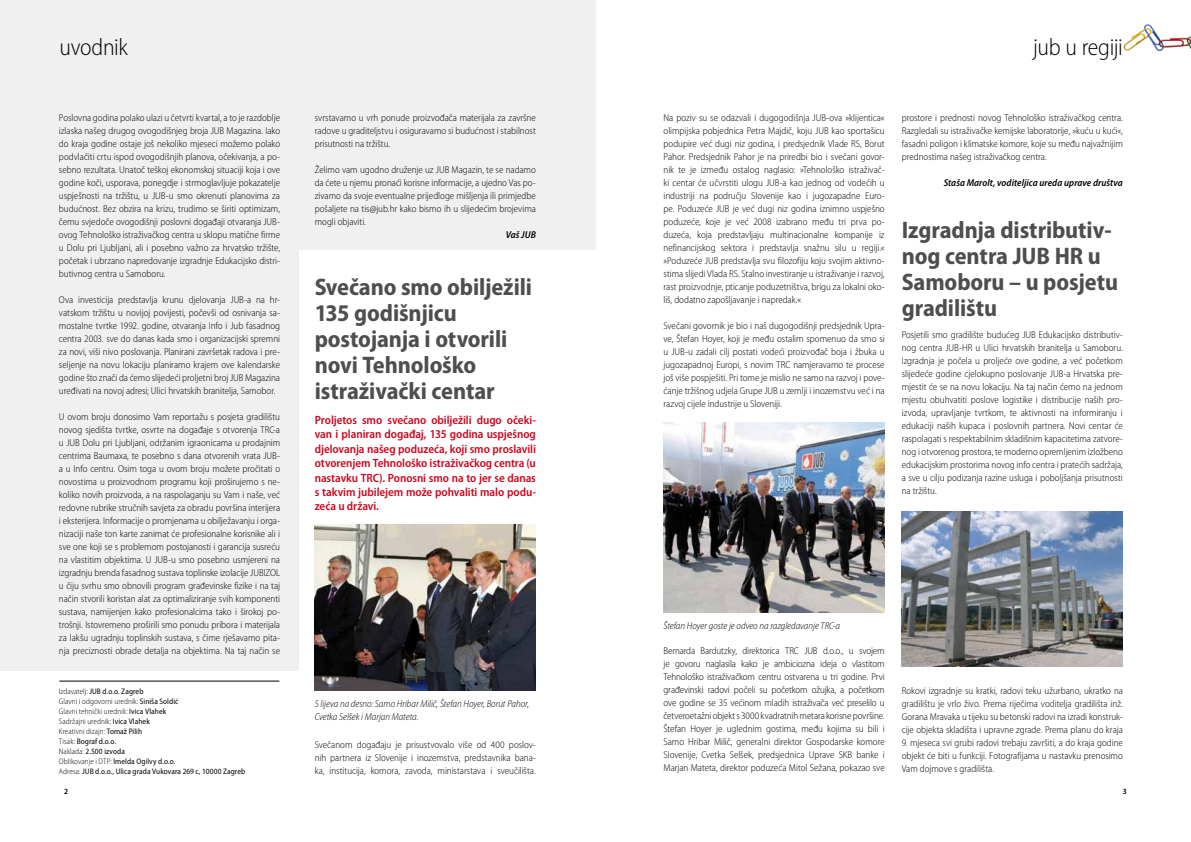
<style>
.page{position:relative;width:1191px;height:842px;background:#fff}
.page>*{position:absolute;margin:0;border:0;box-sizing:border-box;transform-origin:0 0}
.t1{font:700 semi-condensed 24px/26px "Myriad Pro";letter-spacing:-.005em;color:#4e4e50}
.t2{font:300 semi-condensed 24px "Myriad Pro";letter-spacing:-.015em;color:#000}
.t3{font:600 semi-condensed 12px/14.4px "Myriad Pro";letter-spacing:-.005em;color:#cd071e;text-align:justify}
.t4{font:300 semi-condensed 10px/13px "Myriad Pro";color:#000;text-align:justify}
.t5{font:italic 300 semi-condensed 10px/13px "Myriad Pro";letter-spacing:-.005em;color:#000}
.t6{font:italic 600 semi-condensed 10px "Myriad Pro";letter-spacing:.005em;color:#000}
.t7{font:semi-condensed 8px/10px "Myriad Pro";letter-spacing:.01em;color:#000}
.t8{font:600 semi-condensed 8px "Myriad Pro";color:#000}
.s1{font-weight:300}
</style>
<div class="page">
<img style="left:1123px;top:24px;width:68px;height:28px">
<div style="left:0;top:0;width:298px;height:671px;background:#f0f0f1"></div>
<div style="left:298px;top:0;width:297px;height:250px;background:#f0f0f1"></div>
<img style="left:315px;top:524px;width:221px;height:167px">
<img style="left:663px;top:422px;width:221px;height:191px">
<hr style="left:59px;top:681px;width:220px;height:1px;background:#000">
<img style="left:901px;top:511px;width:222px;height:156px">
<h1 class="t2" style="left:60px;top:34px;width:70px">uvodnik</h1>
<p class="t4" style="left:59px;top:111px;width:223px">Poslovna godina polako ulazi u četvrti kvartal, a to je razdoblje izlaska našeg drugog ovogodišnjeg broja JUB Magazina. Iako do kraja godine ostaje još nekoliko mjeseci možemo polako podvlačiti crtu ispod ovogodišnjih planova, očekivanja, a po&shy;sebno rezultata. Unatoč teškoj ekonomskoj situaciji koja i ove godine koči, usporava, ponegdje i strmoglavljuje pokazatelje uspješnosti na tržištu, u JUB-u smo okrenuti planovima za budućnost. Bez obzira na krizu, trudimo se širiti optimizam, čemu svjedoče ovogodišnji poslovni događaji otvaranja JUB&shy;ovog Tehnološko istraživačkog centra u sklopu matične firme u Dolu pri Ljubljani, ali i posebno važno za hrvatsko tržište, početak i ubrzano napredovanje izgradnje Edukacijsko distri&shy;butivnog centra u Samoboru.</p>
<p class="t4" style="left:59px;top:293px;width:223px">Ova investicija predstavlja krunu djelovanja JUB-a na hr&shy;vatskom tržištu u novijoj povijesti, počevši od osnivanja sa&shy;mostalne tvrtke 1992. godine, otvaranja Info i Jub fasadnog centra 2003. sve do danas kada smo i organizacijski spremni za novi, viši nivo poslovanja. Planirani završetak radova i pre&shy;seljenje na novu lokaciju planiramo krajem ove kalendarske godine što znači da ćemo slijedeći proljetni broj JUB Magazina uređivati na novoj adresi; Ulici hrvatskih branitelja, Samobor.</p>
<p class="t4" style="left:59px;top:410px;width:223px">U ovom broju donosimo Vam reportažu s posjeta gradilištu novog sjedišta tvrtke, osvrte na događaje s otvorenja TRC-a u JUB Dolu pri Ljubljani, održanim igraonicama u prodajnim centrima Baumaxa, te posebno s dana otvorenih vrata JUB&shy;a u Info centru. Osim toga u ovom broju možete pročitati o novostima u proizvodnom programu koji proširujemo s ne&shy;koliko novih proizvoda, a na raspolaganju su Vam i naše, već redovne rubrike stručnih savjeta za obradu površina interijera i eksterijera. Informacije o promjenama u obilježavanju i orga&shy;nizaciji naše ton karte zanimat će profesionalne korisnike ali i sve one koji se s problemom postojanosti i garancija susreću na vlastitim objektima. U JUB-u smo posebno usmjereni na izgradnju brenda fasadnog sustava toplinske izolacije JUBIZOL u čiju svrhu smo obnovili program građevinske fizike i na taj način stvorili koristan alat za optimaliziranje svih komponenti sustava, namijenjen kako profesionalcima tako i širokoj po&shy;trošnji. Istovremeno proširili smo ponudu pribora i materijala za lakšu ugradnju toplinskih sustava, s čime rješavamo pita&shy;nja preciznosti obrade detalja na objektima. Na taj način se</p>
<p class="t4" style="left:315px;top:111px;width:223px">svrstavamo u vrh ponude proizvođača materijala za završne radove u graditeljstvu i osiguravamo si budućnost i stabilnost prisutnosti na tržištu.</p>
<p class="t4" style="left:315px;top:163px;width:223px">Želimo vam ugodno druženje uz JUB Magazin, te se nadamo da ćete u njemu pronaći korisne informacije, a ujedno Vas po&shy;zivamo da svoje eventualne prijedloge mišljenja ili primjedbe pošaljete na tis@jub.hr kako bismo ih u slijedećim brojevima mogli objaviti.</p>
<p class="t6" style="left:506px;top:229px;width:32px">Vaš JUB</p>
<h1 class="t1" style="left:315px;top:274px;width:219px">Svečano smo obilježili<br>135 godišnjicu postojanja i otvorili novi Tehnološko istraživački centar</h1>
<p class="t3" style="left:315px;top:413px;width:223px">Proljetos smo svečano obilježili dugo očeki&shy;van i planiran događaj, 135 godina uspješnog djelovanja našeg poduzeća, koji smo proslavili otvorenjem Tehnološko istraživačkog centra (u nastavku TRC). Ponosni smo na to jer se danas s takvim jubilejem može pohvaliti malo podu&shy;zeća u državi.</p>
<p class="t7" style="left:59px;top:686px;width:188px"><span class="s1">Izdavatelj:</span> JUB d.o.o. Zagreb<br><span class="s1">Glavni i odgovorni urednik:</span> Siniša Soldić<br><span class="s1">Glavni tehnički urednik:</span> Ivica Vlahek<br><span class="s1">Sadržajni urednik:</span> Ivica Vlahek<br><span class="s1">Kreativni dizajn:</span> Tomaž Pilih<br><span class="s1">Tisak:</span> Bograf d.o.o.<br><span class="s1">Naklada:</span> 2.500 izvoda<br><span class="s1">Oblikovanje i DTP:</span> Imelda Ogilvy d.o.o.<br><span class="s1">Adresa:</span> JUB d.o.o., Ulica grada Vukovara 269 c, 10000 Zagreb</p>
<p class="t5" style="left:315px;top:697px;width:216px">S lijeva na desno: Samo Hribar Milič, Štefan Hoyer, Borut Pahor,<br>Cvetka Selšek i Marjan Mateta.</p>
<p class="t4" style="left:315px;top:738px;width:223px">Svečanom događaju je prisustvovalo više od 400 poslov&shy;nih partnera iz Slovenije i inozemstva, predstavnika bana&shy;ka, institucija, komora, zavoda, ministarstava i sveučilišta.</p>
<h1 class="t2" style="left:1033px;top:34px;width:91px">jub u regiji</h1>
<p class="t4" style="left:663px;top:111px;width:223px">Na poziv su se odazvali i dugogodišnja JUB-ova »klijentica« olimpijska pobjednica Petra Majdič, koju JUB kao sportašicu podupire već dugi niz godina, i predsjednik Vlade RS, Borut Pahor. Predsjednik Pahor je na priredbi bio i svečani govor&shy;nik te je između ostalog naglasio: »Tehnološko istraživač&shy;ki centar će učvrstiti ulogu JUB-a kao jednog od vodećih u industriji na području Slovenije kao i jugozapadne Euro&shy;pe. Poduzeće JUB je već dugi niz godina iznimno uspješno poduzeće, koje je već 2008 izabrano među tri prva po&shy;duzeća, koja predstavljaju multinacionalne kompanije iz nefinancijskog sektora i predstavlja snažnu silu u regiji.« »Poduzeće JUB predstavlja svu filozofiju koju svojim aktivno&shy;stima slijedi Vlada RS. Stalno investiranje u istraživanje i razvoj, rast proizvodnje, pticanje poduzetništva, brigu za lokalni oko&shy;liš, dodatno zapošljavanje i napredak.«</p>
<p class="t4" style="left:663px;top:319px;width:223px">Svečani govornik je bio i naš dugogodišnji predsjednik Upra&shy;ve, Štefan Hoyer, koji je među ostalim spomenuo da smo si u JUB-u zadali cilj postati vodeći proizvođač boja i žbuka u jugozapadnoj Europi, s novim TRC namjeravamo te procese još više pospješiti. Pri tome je mislio ne samo na razvoj i pove&shy;ćanje tržišnog udjela Grupe JUB u zemlji i inozemstvu već i na razvoj cijele industrije u Sloveniji.</p>
<p class="t4" style="left:901px;top:111px;width:223px">prostore i prednosti novog Tehnološko istraživačkog centra.<br>Razgledali su istraživačke kemijske laboratorije, »kuću u kući«, fasadni poligon i klimatske komore, koje su među najvažnijim prednostima našeg istraživačkog centra.</p>
<p class="t6" style="left:943px;top:177px;width:181px">Staša Marolt, voditeljica ureda uprave društva</p>
<h1 class="t1" style="left:901px;top:217px;width:218px">Izgradnja distributiv&shy;nog centra JUB HR u<br>Samoboru – u posjetu gradilištu</h1>
<p class="t4" style="left:901px;top:329px;width:223px">Posjetili smo gradilište budućeg JUB Edukacijsko distributiv&shy;nog centra JUB-HR u Ulici hrvatskih branitelja u Samoboru.<br>Izgradnja je počela u proljeće ove godine, a već početkom slijedeće godine cjelokupno poslovanje JUB-a Hrvatska pre&shy;mjestit će se na novu lokaciju. Na taj način ćemo na jednom mjestu obuhvatiti poslove logistike i distribucije naših pro&shy;izvoda, upravljanje tvrtkom, te aktivnosti na informiranju i edukaciji naših kupaca i poslovnih partnera. Novi centar će raspolagati s respektabilnim skladišnim kapacitetima zatvore&shy;nog i otvorenog prostora, te moderno opremljenim izložbeno edukacijskim prostorima novog info centra i pratećih sadržaja, a sve u cilju podizanja razine usluga i poboljšanja prisutnosti na tržištu.</p>
<p class="t5" style="left:663px;top:619px;width:178px">Štefan Hoyer goste je odveo na razgledavanje TRC-a</p>
<p class="t4" style="left:663px;top:644px;width:223px">Bernarda Bardutzky, direktorica TRC JUB d.o.o., u svojem je govoru naglasila kako je ambiciozna ideja o vlastitom Tehnološko istraživačkom centru ostvarena u tri godine. Prvi građevinski radovi počeli su početkom ožujka, a početkom ove godine se 35 većinom mladih istraživača već preselilo u četveroetažni objekt s 3000 kvadratnih metara korisne površine.<br>Štefan Hoyer je uglednim gostima, među kojima su bili i Samo Hribar Milič, generalni direktor Gospodarske komore Slovenije, Cvetka Selšek, predsjednica Uprave SKB banke i Marjan Mateta, direktor poduzeća Mitol Sežana, pokazao sve</p>
<p class="t4" style="left:901px;top:684px;width:223px">Rokovi izgradnje su kratki, radovi teku užurbano, ukratko na gradilištu je vrlo živo. Prema riječima voditelja gradilišta inž.<br>Gorana Mravaka u tijeku su betonski radovi na izradi konstruk&shy;cije objekta skladišta i upravne zgrade. Prema planu do kraja</p>
<p class="t4" style="left:901px;top:736px;width:223px">9. mjeseca svi grubi radovi trebaju završiti, a do kraja godine objekt će biti u funkciji. Fotografijama u nastavku prenosimo Vam dojmove s gradilišta.</p>
<p class="t8" style="left:64px;top:787px;width:5px">2</p>
<p class="t8" style="left:1123px;top:787px;width:5px">3</p>
</div>
